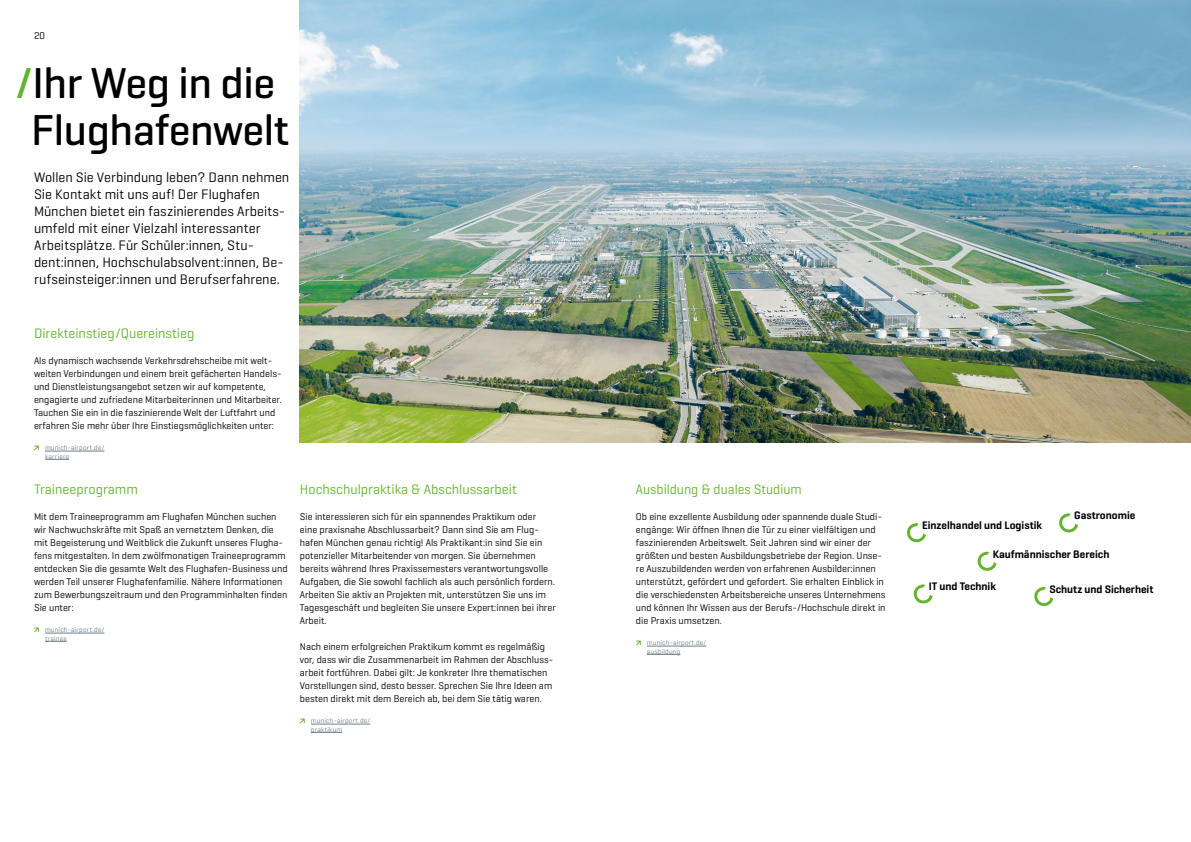
<style>
.page{position:relative;width:1191px;height:842px;background:#fff}
.page>*{position:absolute;margin:0;border:0;box-sizing:border-box;transform-origin:0 0}
.t1{font:500 44px/47px "Munich Airport Pro";letter-spacing:-.01em;color:#000;text-align:center}
.t2{font:14px/17px "Munich Airport Pro";color:#000}
.t3{font:14px "Munich Airport Pro";color:#65b32e}
.t4{font:600 11.1px "Munich Airport Pro";color:#000}
.t5{font:10px/13px "Munich Airport Pro";color:#000}
.t6{font:7px/8.3px "Munich Airport Pro";letter-spacing:.025em;color:#717e86}
.s1{color:#65b32e}
</style>
<div class="page">
<hr style="left:647px;top:646px;width:59px;height:1px;background:#717e86">
<hr style="left:647px;top:654px;width:33px;height:1px;background:#717e86">
<svg style="left:636px;top:641px;width:5px;height:4px"></svg>
<hr style="left:311px;top:724px;width:59px;height:1px;background:#717e86">
<hr style="left:311px;top:732px;width:31px;height:1px;background:#717e86">
<svg style="left:300px;top:719px;width:5px;height:4px"></svg>
<hr style="left:45px;top:451px;width:59px;height:1px;background:#717e86">
<svg style="left:45px;top:459px;width:24px;height:1px"></svg>
<hr style="left:45px;top:633px;width:59px;height:1px;background:#717e86">
<svg style="left:45px;top:641px;width:22px;height:1px"></svg>
<svg style="left:34px;top:446px;width:5px;height:4px"></svg>
<svg style="left:34px;top:628px;width:5px;height:4px"></svg>
<img style="left:300px;top:0;width:891px;height:442px">
<svg style="left:907px;top:523px;width:19px;height:20px"></svg>
<svg style="left:1034px;top:587px;width:20px;height:20px"></svg>
<svg style="left:1059px;top:513px;width:19px;height:20px"></svg>
<svg style="left:977px;top:551px;width:20px;height:20px"></svg>
<svg style="left:913px;top:584px;width:20px;height:20px"></svg>
<p class="t5" style="left:34px;top:29px;width:13px">20</p>
<h1 class="t1" style="left:15px;top:59px;width:275px"><span class="s1">/</span>Ihr Weg in die<br>Flughafenwelt</h1>
<p class="t2" style="left:34px;top:168px;width:257px">Wollen Sie Verbindung leben? Dann nehmen Sie Kontakt mit uns auf! Der Flughafen München bietet ein faszinierendes Arbeits&shy;umfeld mit einer Vielzahl interessanter Arbeitsplätze. Für Schüler:innen, Stu&shy;dent:innen, Hochschulabsolvent:innen, Be&shy;rufseinsteiger:innen und Berufserfahrene.</p>
<h2 class="t3" style="left:34px;top:325px;width:162px">Direkteinstieg/Quereinstieg</h2>
<p class="t5" style="left:34px;top:354px;width:249px">Als dynamisch wachsende Verkehrsdrehscheibe mit welt&shy;weiten Verbindungen und einem breit gefächerten Handels&shy;und Dienstleistungsangebot setzen wir auf kompetente, engagierte und zufriedene Mitarbeiterinnen und Mitarbeiter.<br>Tauchen Sie ein in die faszinierende Welt der Luftfahrt und erfahren Sie mehr über Ihre Einstiegsmöglichkeiten unter:</p>
<p class="t6" style="left:45px;top:444px;width:61px">munich-airport.de/ karriere</p>
<h2 class="t3" style="left:34px;top:481px;width:106px">Traineeprogramm</h2>
<p class="t5" style="left:34px;top:510px;width:255px">Mit dem Traineeprogramm am Flughafen München suchen wir Nachwuchskräfte mit Spaß an vernetztem Denken, die mit Begeisterung und Weitblick die Zukunft unseres Flugha&shy;fens mitgestalten. In dem zwölfmonatigen Traineeprogramm entdecken Sie die gesamte Welt des Flughafen-Business und werden Teil unserer Flughafenfamilie. Nähere Informationen zum Bewerbungszeitraum und den Programminhalten finden Sie unter:</p>
<p class="t6" style="left:45px;top:626px;width:61px">munich-airport.de/ trainee</p>
<h2 class="t3" style="left:300px;top:481px;width:218px">Hochschulpraktika &amp; Abschlussarbeit</h2>
<p class="t5" style="left:300px;top:510px;width:257px">Sie interessieren sich für ein spannendes Praktikum oder eine praxisnahe Abschlussarbeit? Dann sind Sie am Flug&shy;hafen München genau richtig! Als Praktikant:in sind Sie ein potenzieller Mitarbeitender von morgen. Sie übernehmen bereits während Ihres Praxissemesters verantwortungsvolle Aufgaben, die Sie sowohl fachlich als auch persönlich fordern.<br>Arbeiten Sie aktiv an Projekten mit, unterstützen Sie uns im Tagesgeschäft und begleiten Sie unsere Expert:innen bei ihrer Arbeit.</p>
<p class="t5" style="left:300px;top:640px;width:255px">Nach einem erfolgreichen Praktikum kommt es regelmäßig vor, dass wir die Zusammenarbeit im Rahmen der Abschluss&shy;arbeit fortführen. Dabei gilt: Je konkreter Ihre thematischen Vorstellungen sind, desto besser. Sprechen Sie Ihre Ideen am besten direkt mit dem Bereich ab, bei dem Sie tätig waren.</p>
<p class="t6" style="left:311px;top:717px;width:61px">munich-airport.de/ praktikum</p>
<h2 class="t3" style="left:636px;top:481px;width:167px">Ausbildung &amp; duales Studium</h2>
<p class="t5" style="left:636px;top:510px;width:251px">Ob eine exzellente Ausbildung oder spannende duale Studi&shy;engänge: Wir öffnen Ihnen die Tür zu einer vielfältigen und faszinierenden Arbeitswelt. Seit Jahren sind wir einer der größten und besten Ausbildungsbetriebe der Region. Unse&shy;re Auszubildenden werden von erfahrenen Ausbilder:innen unterstützt, gefördert und gefordert. Sie erhalten Einblick in die verschiedensten Arbeitsbereiche unseres Unternehmens und können Ihr Wissen aus der Berufs-/Hochschule direkt in die Praxis umsetzen.</p>
<p class="t6" style="left:647px;top:639px;width:61px">munich-airport.de/ ausbildung</p>
<p class="t4" style="left:1074px;top:509px;width:63px">Gastronomie</p>
<p class="t4" style="left:992px;top:547px;width:118px">Kaufmännischer Bereich</p>
<p class="t4" style="left:928px;top:580px;width:69px">IT und Technik</p>
<p class="t4" style="left:922px;top:518px;width:121px">Einzelhandel und Logistik</p>
<p class="t4" style="left:1049px;top:582px;width:106px">Schutz und Sicherheit</p>
</div>
